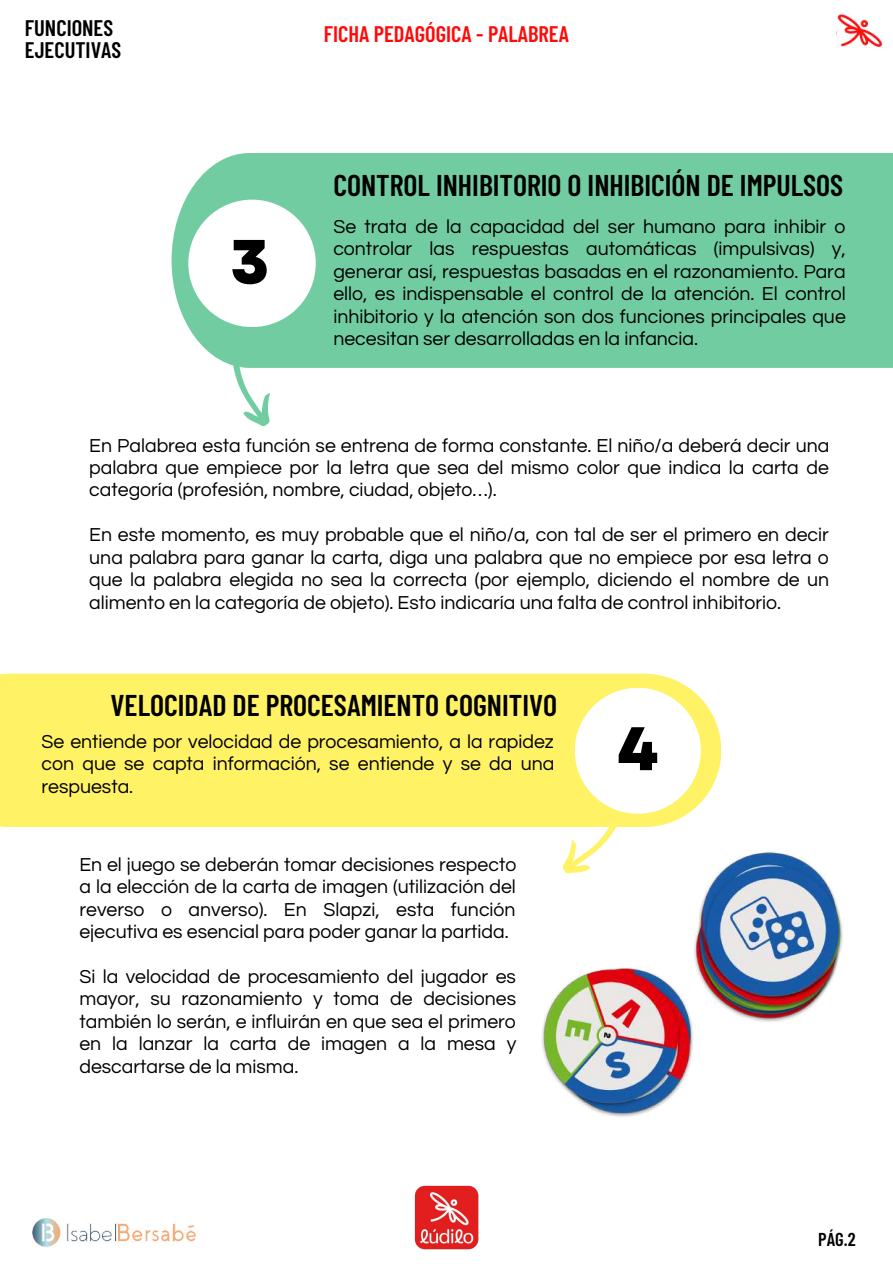
<style>
.page{position:relative;width:893px;height:1264px;background:#fff}
.page>*{position:absolute;margin:0;border:0;box-sizing:border-box;transform-origin:0 0}
.t1{font:800 62.1px "Garet";color:#000}
.t2{font:800 61.35px "Garet";color:#000}
.t3{font:600 30px "Barlow Condensed";color:#000}
.t4{font:600 22.5px "Barlow Condensed";color:#ff0909}
.t5{font:600 22.5px/22.5px "Barlow Condensed";color:#000}
.t6{font:19.5px/22.5px "Questrial";color:#000;text-align:justify}
.t7{font:600 18.6px "Barlow Condensed";color:#000}
</style>
<div class="page">
<svg style="left:233px;top:367px;width:44px;height:60px"></svg>
<div style="left:171px;top:153px;width:721px;height:214px;background:#71cda1"></div>
<div style="left:188px;top:200px;width:128px;height:127px;background:#fff;border-radius:50%"></div>
<svg style="left:604px;top:827px;width:12px;height:8px"></svg>
<div style="left:0;top:673px;width:721px;height:154px;background:#fff264"></div>
<div style="left:574px;top:687px;width:126px;height:126px;background:#fff;border-radius:50%"></div>
<img style="left:836px;top:14px;width:46px;height:34px">
<img style="left:414px;top:1185px;width:64px;height:64px">
<img style="left:541px;top:835px;width:303px;height:282px">
<img style="left:32px;top:1218px;width:164px;height:29px">
<p class="t5" style="left:25px;top:15px;width:98px">FUNCIONES<br>EJECUTIVAS</p>
<h1 class="t1" style="left:230px;top:217px;width:41px">3</h1>
<p class="t4" style="left:324px;top:19px;width:247px">FICHA PEDAGÓGICA - PALABREA</p>
<h3 class="t3" style="left:333px;top:166px;width:511px">CONTROL INHIBITORIO O INHIBICIÓN DE IMPULSOS</h3>
<p class="t6" style="left:333px;top:216px;width:514px">Se trata de la capacidad del ser humano para inhibir o controlar las respuestas automáticas (impulsivas) y, generar así, respuestas basadas en el razonamiento. Para ello, es indispensable el control de la atención. El control inhibitorio y la atención son dos funciones principales que necesitan ser desarrolladas en la infancia.</p>
<p class="t6" style="left:89px;top:434px;width:741px">En Palabrea esta función se entrena de forma constante. El niño/a deberá decir una palabra que empiece por la letra que sea del mismo color que indica la carta de categoría (profesión, nombre, ciudad, objeto…).</p>
<p class="t6" style="left:89px;top:524px;width:741px">En este momento, es muy probable que el niño/a, con tal de ser el primero en decir una palabra para ganar la carta, diga una palabra que no empiece por esa letra o que la palabra elegida no sea la correcta (por ejemplo, diciendo el nombre de un alimento en la categoría de objeto). Esto indicaría una falta de control inhibitorio.</p>
<h3 class="t3" style="left:110px;top:686px;width:448px">VELOCIDAD DE PROCESAMIENTO COGNITIVO</h3>
<p class="t6" style="left:41px;top:730px;width:514px">Se entiende por velocidad de procesamiento, a la rapidez con que se capta información, se entiende y se da una respuesta.</p>
<p class="t6" style="left:79px;top:853px;width:438px">En el juego se deberán tomar decisiones respecto a la elección de la carta de imagen (utilización del reverso o anverso). En Slapzi, esta función ejecutiva es esencial para poder ganar la partida.</p>
<p class="t6" style="left:79px;top:965px;width:438px">Si la velocidad de procesamiento del jugador es mayor, su razonamiento y toma de decisiones también lo serán, e influirán en que sea el primero en la lanzar la carta de imagen a la mesa y descartarse de la misma.</p>
<h2 class="t2" style="left:617px;top:704px;width:42px">4</h2>
<p class="t7" style="left:818px;top:1226px;width:39px">PÁG.2</p>
</div>
